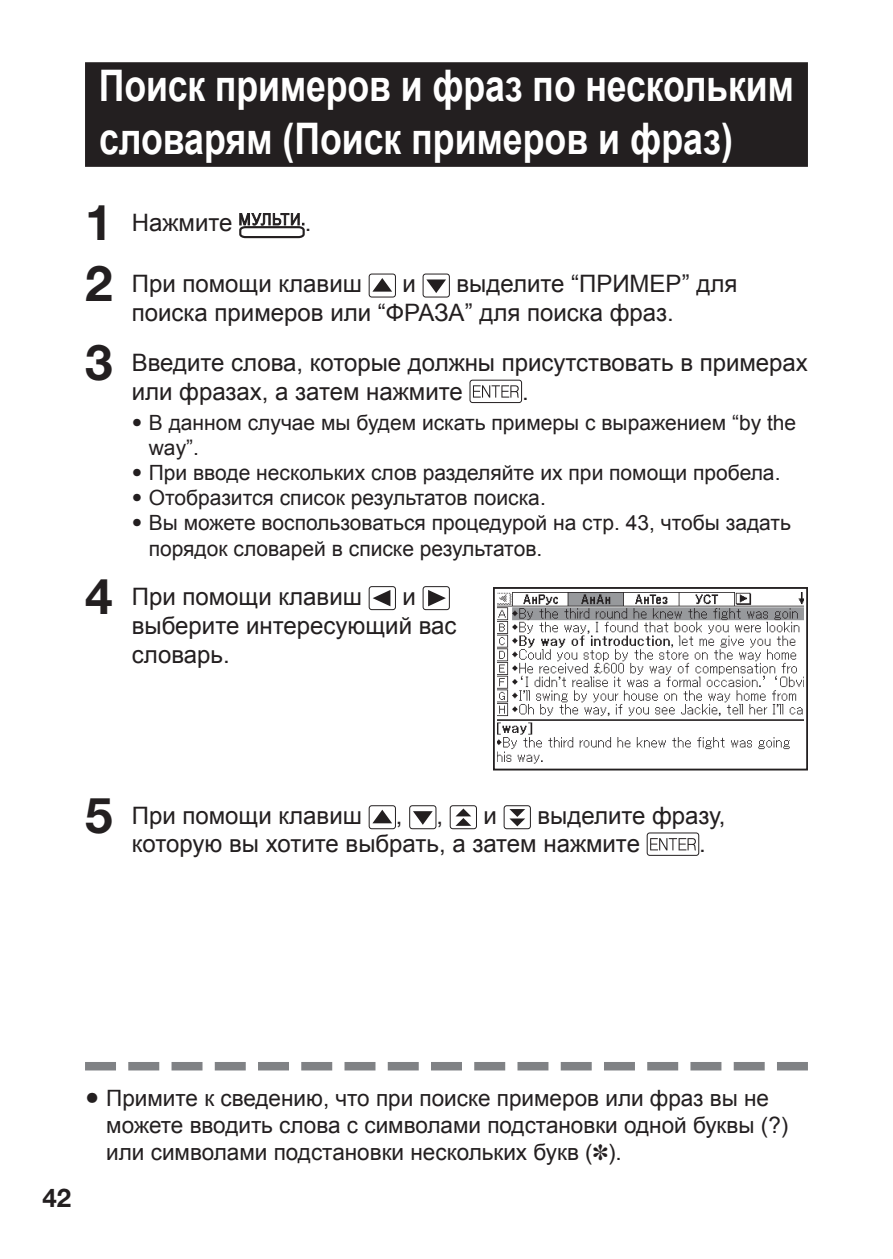
<style>
.page{position:relative;width:893px;height:1259px;background:#fff}
.page>*{position:absolute;margin:0;border:0;box-sizing:border-box;transform-origin:0 0}
.t1{font:700 43.5px/52.2px "Arial";letter-spacing:-.005em;color:#fff;scale:.82 1}
.t2{font:300 28.5px "Helvetica Neue LT Pro";color:#231f20}
.t3{font:700 25.8px "Helvetica Neue LT Pro";color:#231f20}
.t4{font:24px/28.8px "Arial";color:#231f20}
.t5{font:22.5px/27px "Arial";color:#231f20}
.t6{font:21px/25.2px "Arial";color:#231f20}
.s1{font-family:"Helvetica Neue LT Pro";font-weight:700;font-size:49.5px}
.s2{font-family:"Helvetica Neue LT Pro";font-weight:300}
</style>
<div class="page">
<div style="left:85px;top:62px;width:723px;height:105px;background:#231f20"></div>
<svg style="left:85px;top:1062px;width:723px;height:8px"></svg>
<svg style="left:239px;top:213px;width:66px;height:26px"></svg>
<svg style="left:372px;top:278px;width:20px;height:14px"></svg>
<div style="left:369px;top:274px;width:27px;height:23px;border:1px solid #231f20;border-radius:3px"></div>
<svg style="left:426px;top:279px;width:20px;height:14px"></svg>
<div style="left:423px;top:274px;width:27px;height:23px;border:1px solid #231f20;border-radius:3px"></div>
<div style="left:470px;top:380px;width:52px;height:23px;border:1px solid #231f20;border-radius:3px"></div>
<svg style="left:473px;top:385px;width:46px;height:12px"></svg>
<svg style="left:373px;top:590px;width:17px;height:16px"></svg>
<div style="left:369px;top:586px;width:27px;height:24px;border:1px solid #231f20;border-radius:3px"></div>
<svg style="left:428px;top:590px;width:18px;height:16px"></svg>
<div style="left:423px;top:586px;width:27px;height:24px;border:1px solid #231f20;border-radius:3px"></div>
<svg style="left:372px;top:809px;width:20px;height:14px"></svg>
<div style="left:369px;top:805px;width:27px;height:24px;border:1px solid #231f20;border-radius:3px"></div>
<svg style="left:413px;top:811px;width:20px;height:14px"></svg>
<div style="left:409px;top:805px;width:27px;height:24px;border:1px solid #231f20;border-radius:3px"></div>
<svg style="left:455px;top:808px;width:16px;height:18px"></svg>
<div style="left:450px;top:805px;width:27px;height:24px;border:1px solid #231f20;border-radius:3px"></div>
<svg style="left:509px;top:809px;width:16px;height:17px"></svg>
<div style="left:504px;top:805px;width:27px;height:24px;border:1px solid #231f20;border-radius:3px"></div>
<div style="left:647px;top:832px;width:52px;height:24px;border:1px solid #231f20;border-radius:3px"></div>
<svg style="left:650px;top:838px;width:46px;height:12px"></svg>
<img style="left:497px;top:592px;width:307px;height:172px">
<div style="left:493px;top:587px;width:315px;height:183px;border:2px solid #231f20"></div>
<h1 class="t1" style="left:99px;top:60px;width:849px">Поиск примеров и фраз по нескольким словарям (Поиск примеров и фраз)</h1>
<p class="t4" style="left:85px;top:209px;width:149px"><span class="s1">1</span> Нажмите</p>
<p class="t4" style="left:305px;top:209px;width:8px">.</p>
<p class="t4" style="left:85px;top:269px;width:278px"><span class="s1">2</span> При помощи клавиш</p>
<p class="t4" style="left:132px;top:269px;width:607px;text-indent:325px">выделите “ПРИМЕР” для поиска примеров или “ФРАЗА” для поиска фраз.</p>
<p class="t4" style="left:132px;top:348px;width:678px;text-indent:-47px"><span class="s1">3</span> Введите слова, которые должны присутствовать в примерах или фразах, а затем нажмите</p>
<p class="t4" style="left:403px;top:269px;width:15px">и</p>
<p class="t4" style="left:522px;top:377px;width:8px">.</p>
<p class="t6" style="left:149px;top:410px;width:649px;text-indent:-17px"><span class="s2">•</span> В данном случае мы будем искать примеры с выражением “by the way”.</p>
<p class="t6" style="left:132px;top:460px;width:650px"><span class="s2">•</span> При вводе нескольких слов разделяйте их при помощи пробела.</p>
<p class="t6" style="left:132px;top:485px;width:416px"><span class="s2">•</span> Отобразится список результатов поиска.</p>
<p class="t6" style="left:149px;top:510px;width:644px;text-indent:-17px"><span class="s2">•</span> Вы можете воспользоваться процедурой на стр. 43, чтобы задать порядок словарей в списке результатов.</p>
<p class="t4" style="left:85px;top:582px;width:278px"><span class="s1">4</span> При помощи клавиш</p>
<p class="t4" style="left:132px;top:582px;width:326px;text-indent:271px">и выберите интересующий вас словарь.</p>
<p class="t4" style="left:85px;top:801px;width:278px"><span class="s1">5</span> При помощи клавиш</p>
<p class="t4" style="left:132px;top:801px;width:595px;text-indent:406px">выделите фразу, которую вы хотите выбрать, а затем нажмите</p>
<p class="t4" style="left:484px;top:801px;width:15px">и</p>
<p class="t4" style="left:396px;top:801px;width:8px">,</p>
<p class="t4" style="left:436px;top:801px;width:8px">,</p>
<p class="t4" style="left:699px;top:829px;width:8px">.</p>
<p class="t3" style="left:43px;top:1182px;width:30px">42</p>
<p class="t2" style="left:85px;top:1081px;width:16px">•</p>
<p class="t5" style="left:106px;top:1084px;width:684px">Примите к сведению, что при поиске примеров или фраз вы не можете вводить слова с символами подстановки одной буквы (?) или символами подстановки нескольких букв (✽).</p>
</div>
